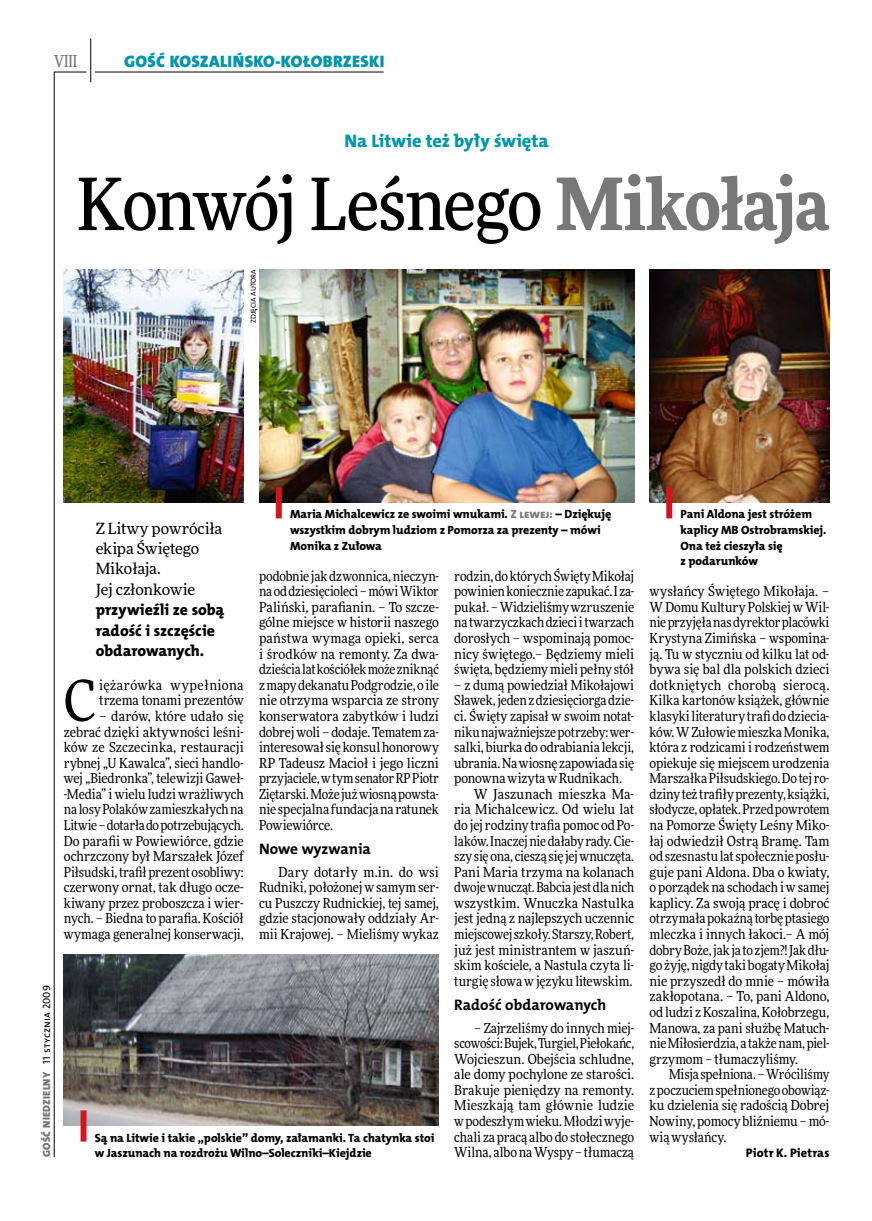
<style>
.page{position:relative;width:872px;height:1221px;background:#fff}
.page>*{position:absolute;margin:0;border:0;box-sizing:border-box;transform-origin:0 0}
.t1{font:500 72px "Freeday Narrow";letter-spacing:-.025em;color:#000}
.t2{font:56.7px "Freeday Narrow News";color:#000}
.t3{font:18.3px "The Mix HP8 Ex Bld";color:#0097aa}
.t4{font:16.65px "The Mix HP9 Blk";letter-spacing:.02em;color:#0097aa}
.t5{font:500 16.5px "Freeday Narrow";color:#787779;scale:.9 1}
.t6{font:15.75px/20.4px "The Mix HP8 Ex Bld";letter-spacing:.005em;color:#000}
.t7{font:15.45px/20.4px "Freeday News";letter-spacing:-.01em;color:#000}
.t8{font:15.3px "The Mix HP7 Bld";color:#000}
.t9{font:13.8px/15.6px "Freeday Narrow News";letter-spacing:-.005em;color:#000;text-align:justify}
.t10{font:13.8px "Freeday Narrow News";letter-spacing:.02em;color:#000}
.t11{font:12.45px "The Mix HP8 Ex Bld";letter-spacing:.025em;color:#000}
.t12{font:12px/15.6px "The Mix HP8 Ex Bld";letter-spacing:-.005em;color:#000}
.t13{font:10.5px "The Mix HP9 Blk";letter-spacing:.025em;color:#787779}
.t14{font:7.2px "The Mix HP5 Plain";letter-spacing:.015em;color:#000}
.s1{font-weight:900;color:#787779}
.s2{font-family:"The Mix HP5 Plain";color:#000}
.s3{color:#787779}
</style>
<div class="page">
<hr style="left:54px;top:72px;width:1px;height:1085px;background:#000">
<hr style="left:90px;top:39px;width:1px;height:43px;background:#000">
<hr style="left:54px;top:72px;width:33px;height:1px;background:#000">
<hr style="left:95px;top:72px;width:289px;height:1px;background:#000">
<img style="left:64px;top:269px;width:180px;height:233px">
<img style="left:259px;top:269px;width:375px;height:234px">
<img style="left:64px;top:954px;width:375px;height:171px">
<img style="left:649px;top:269px;width:180px;height:234px">
<div style="left:276px;top:487px;width:6px;height:31px;background:#d4151f"></div>
<div style="left:666px;top:487px;width:6px;height:31px;background:#d4151f"></div>
<div style="left:81px;top:1110px;width:6px;height:31px;background:#d4151f"></div>
<p class="t5" style="left:54px;top:50px;width:27px">VIII</p>
<p class="t4" style="left:124px;top:50px;width:262px">GOŚĆ KOSZALIŃSKO-KOŁOBRZESKI</p>
<h3 class="t3" style="left:345px;top:129px;width:205px">Na Litwie też były święta</h3>
<h1 class="t1" style="left:77px;top:159px;width:754px">Konwój Leśnego <span class="s1">Mikołaja</span></h1>
<p class="t14" style="left:249px;top:323px;width:55px;rotate:-90deg">Zdjęcia autora</p>
<p class="t13" style="left:40px;top:1156px;width:173px;rotate:-90deg">GOŚĆ NIEDZIELNY <span class="s2">11 stycznia 2009</span></p>
<p class="t12" style="left:290px;top:506px;width:323px">Maria Michalcewicz ze swoimi wnukami. <span class="s3">Z lewej:</span> – Dziękuję wszystkim dobrym ludziom z Pomorza za prezenty – mówi<br>Monika z Zułowa</p>
<p class="t12" style="left:680px;top:506px;width:147px">Pani Aldona jest stróżem kaplicy MB Ostrobramskiej.<br>Ona też cieszyła się<br>z podarunków</p>
<p class="t7" style="left:96px;top:517px;width:128px">Z Litwy powróciła ekipa Świętego<br>Mikołaja.<br>Jej członkowie</p>
<p class="t6" style="left:96px;top:600px;width:130px">przywieźli ze sobą radość i szczęście obdarowanych.</p>
<p class="t9" style="left:454px;top:568px;width:181px">rodzin, doktórych Święty Mikołaj powinien koniecznie zapukać. I za&shy;pukał. – Widzieliśmy wzruszenie na twarzyczkach dzieci itwarzach dorosłych – wspominają pomoc&shy;nicy świętego.– Będziemy mieli święta, będziemy mieli pełny stół</p>
<p class="t9" style="left:454px;top:677px;width:181px">– z dumą powiedział Mikołajowi</p>
<p class="t9" style="left:454px;top:692px;width:181px">Sławek, jeden zdziesięciorga dzie-</p>
<p class="t9" style="left:454px;top:708px;width:181px">ci. Święty zapisał w swoim notat-</p>
<p class="t9" style="left:454px;top:723px;width:181px">niku najważniejsze potrzeby: wer-</p>
<p class="t9" style="left:454px;top:739px;width:181px">salki, biurka do odrabiania lekcji,</p>
<p class="t9" style="left:454px;top:754px;width:181px">ubrania. Nawiosnę zapowiada się</p>
<p class="t9" style="left:454px;top:770px;width:169px">ponowna wizyta w Rudnikach.</p>
<p class="t10" style="left:474px;top:785px;width:162px">W Jaszunach mieszka Ma-</p>
<p class="t9" style="left:454px;top:801px;width:181px">ria Michalcewicz. Od wielu lat</p>
<p class="t9" style="left:454px;top:817px;width:181px">do jej rodziny trafia pomoc od Po-</p>
<p class="t9" style="left:454px;top:832px;width:181px">laków. Inaczej niedałaby rady. Cie-</p>
<p class="t9" style="left:454px;top:848px;width:181px">szysię ona, cieszą się jejwnuczęta.</p>
<p class="t9" style="left:454px;top:863px;width:181px">Pani Maria trzyma na kolanach</p>
<p class="t9" style="left:454px;top:879px;width:181px">dwoje wnucząt. Babcia jestdla nich</p>
<p class="t9" style="left:454px;top:895px;width:181px">wszystkim. Wnuczka Nastulka</p>
<p class="t9" style="left:454px;top:910px;width:181px">jest jedną z najlepszych uczennic</p>
<p class="t9" style="left:454px;top:926px;width:181px">miejscowej szkoły. Starszy, Robert,</p>
<p class="t9" style="left:454px;top:941px;width:181px">już jest ministrantem w jaszuń-</p>
<p class="t9" style="left:454px;top:957px;width:181px">skim kościele, a Nastula czyta li-</p>
<p class="t9" style="left:454px;top:972px;width:179px">turgię słowa w języku litewskim.</p>
<p class="t8" style="left:454px;top:994px;width:154px">Radość obdarowanych</p>
<p class="t9" style="left:454px;top:1019px;width:181px;text-indent:20px">– Zajrzeliśmy do innych miej&shy;scowości: Bujek, Turgiel, Piełokańc, Wojcieszun. Obejścia schludne, ale domy pochylone ze starości.<br>Brakuje pieniędzy na remonty.<br>Mieszkają tam głównie ludzie wpodeszłym wieku. Młodzi wyje&shy;chali zapracą albo do stołecznego Wilna, albo naWyspy – tłumaczą</p>
<p class="t9" style="left:259px;top:568px;width:181px">podobnie jak dzwonnica, nieczyn&shy;na oddziesięcioleci – mówi Wiktor Paliński, parafianin. – To szcze&shy;gólne miejsce w historii naszego państwa wymaga opieki, serca i środków na remonty. Za dwa&shy;dzieścia lat kościółek może zniknąć zmapy dekanatu Podgrodzie, o ile nie otrzyma wsparcia ze strony konserwatora zabytków i ludzi dobrej woli – dodaje. Tematem za&shy;interesowałsię konsul honorowy RP Tadeusz Macioł i jego liczni przyjaciele, wtym senator RP Piotr Ziętarski. Może jużwiosną powsta&shy;nie specjalna fundacja na ratunek Powiewiórce.</p>
<p class="t8" style="left:259px;top:839px;width:113px">Nowe wyzwania</p>
<p class="t9" style="left:259px;top:863px;width:181px;text-indent:20px">Dary dotarły m.in. do wsi Rudniki, położonej w samym ser&shy;cu Puszczy Rudnickiej, tej samej, gdzie stacjonowały oddziały Ar&shy;mii Krajowej. – Mieliśmy wykaz</p>
<p class="t9" style="left:649px;top:583px;width:181px">wysłańcy Świętego Mikołaja. – W Domu Kultury Polskiej w Wil&shy;nie przyjęła nas dyrektor placówki Krystyna Zimińska – wspomina&shy;ją. Tu w styczniu od kilku lat od&shy;bywa się bal dla polskich dzieci dotkniętych chorobą sierocą.<br>Kilka kartonów książek, głównie klasyki literatury trafi dodziecia&shy;ków. WZułowie mieszka Monika, która z rodzicami i rodzeństwem opiekuje się miejscem urodzenia Marszałka Piłsudskiego. Dotej ro&shy;dziny też trafiły prezenty, książki, słodycze, opłatek. Przed powrotem na Pomorze Święty Leśny Miko&shy;łaj odwiedził Ostrą Bramę. Tam odszesnastu lat społecznie posłu&shy;guje pani Aldona. Dba o kwiaty, o porządek na schodach i w samej kaplicy. Za swoją pracę i dobroć otrzymała pokaźną torbę ptasiego mleczka i innych łakoci.– A mój dobry Boże, jak ja tozjem?! Jak dłu&shy;go żyję, nigdy taki bogaty Mikołaj nie przyszedł do mnie – mówiła zakłopotana. – To, pani Aldono, od ludzi zKoszalina, Kołobrzegu, Manowa, za pani służbę Matuch&shy;nie Miłosierdzia, a także nam, piel&shy;grzymom – tłumaczyliśmy.</p>
<p class="t9" style="left:649px;top:1066px;width:181px;text-indent:20px">Misja spełniona. – Wróciliśmy zpoczuciem spełnionego obowiąz&shy;ku dzielenia się radością Dobrej Nowiny, pomocy bliźniemu – mó&shy;wią wysłańcy.</p>
<p class="t11" style="left:746px;top:1144px;width:85px">Piotr K. Pietras</p>
<h2 class="t2" style="left:64px;top:665px;width:34px">C</h2>
<p class="t9" style="left:99px;top:677px;width:146px">iężarówka wypełniona trzema tonami prezentów</p>
<p class="t9" style="left:64px;top:708px;width:181px;text-indent:35px">– darów, które udało się zebrać dzięki aktywności leśni&shy;ków ze Szczecinka, restauracji rybnej „U Kawalca”, sieci handlo&shy;wej „Biedronka”, telewizji Gaweł--Media” i wielu ludzi wrażliwych na losy Polaków zamieszkałych na Litwie – dotarła dopotrzebujących.<br>Do parafii w Powiewiórce, gdzie ochrzczony był Marszałek Józef Piłsudski, trafił prezent osobliwy: czerwony ornat, tak długo ocze&shy;kiwany przez proboszcza i wier&shy;nych. – Biedna to parafia. Kościół wymaga generalnej konserwacji,</p>
<p class="t12" style="left:95px;top:1129px;width:341px">Są na Litwie i takie „polskie” domy, załamanki. Ta chatynka stoi w Jaszunach na rozdrożu Wilno–Soleczniki–Kiejdzie</p>
</div>
